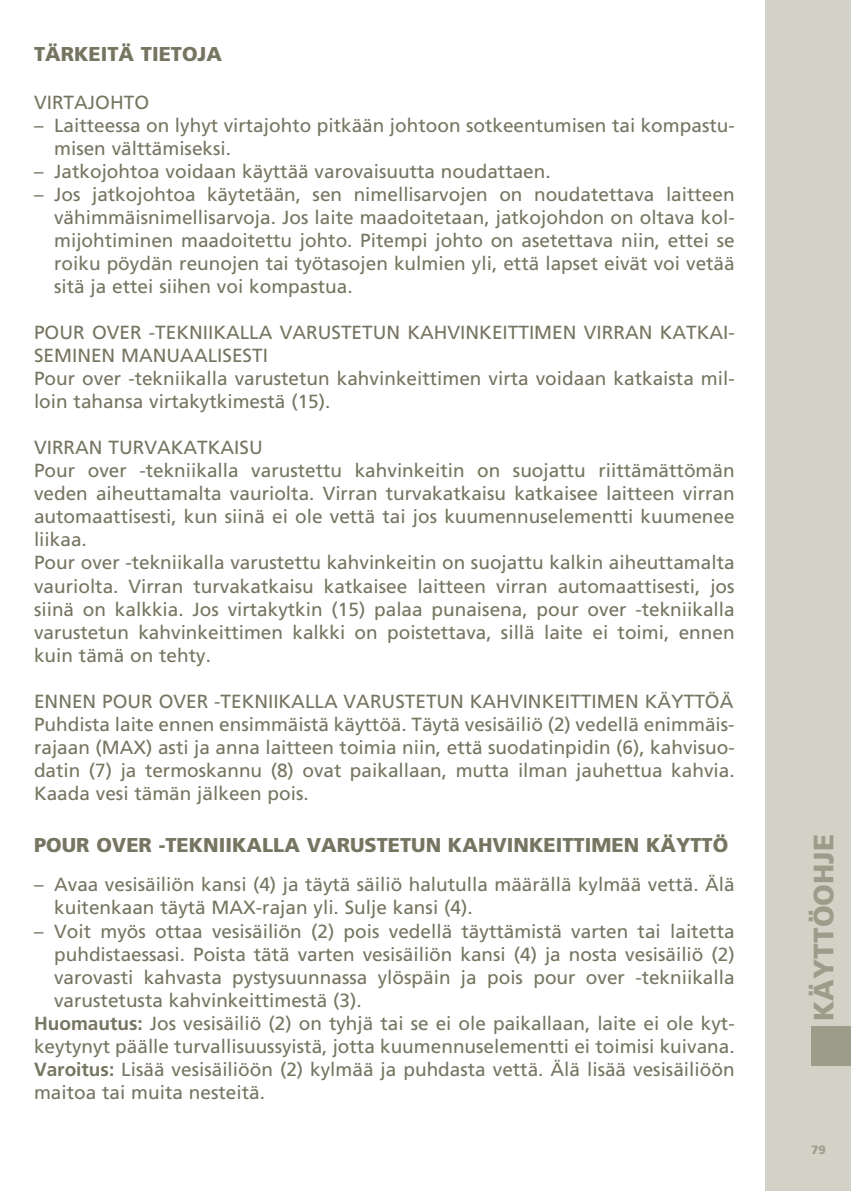
<style>
.page{position:relative;width:851px;height:1191px;background:#fff}
.page>*{position:absolute;margin:0;border:0;box-sizing:border-box;transform-origin:0 0}
.t1{font:900 28px "Frutiger";color:#9d9c8a}
.t2{font:900 20px "Frutiger";color:#767561}
.t3{font:19px/23px "Frutiger";color:#767561}
.t4{font:900 12px "Frutiger";color:#9d9c8a}
.s1{font-weight:700}
</style>
<div class="page">
<div style="left:765px;top:1px;width:85px;height:1190px;background:#d2d2c7"></div>
<div style="left:811px;top:1026px;width:39px;height:40px;background:#9d9c8a"></div>
<p class="t2" style="left:34px;top:42px;width:189px">TÄRKEITÄ TIETOJA</p>
<p class="t3" style="left:34px;top:91px;width:117px">VIRTAJOHTO</p>
<p class="t3" style="left:54px;top:114px;width:682px;text-indent:-20px">– Laitteessa on lyhyt virtajohto pitkään johtoon sotkeentumisen tai kompastu&shy;misen välttämiseksi.</p>
<p class="t3" style="left:34px;top:160px;width:518px">– Jatkojohtoa voidaan käyttää varovaisuutta noudattaen.</p>
<p class="t3" style="left:54px;top:183px;width:682px;text-align:justify;text-indent:-20px">– Jos jatkojohtoa käytetään, sen nimellisarvojen on noudatettava laitteen vähimmäisnimellisarvoja. Jos laite maadoitetaan, jatkojohdon on oltava kol&shy;mijohtiminen maadoitettu johto. Pitempi johto on asetettava niin, ettei se roiku pöydän reunojen tai työtasojen kulmien yli, että lapset eivät voi vetää sitä ja ettei siihen voi kompastua.</p>
<p class="t3" style="left:34px;top:321px;width:702px">POUR OVER -TEKNIIKALLA VARUSTETUN KAHVINKEITTIMEN VIRRAN KATKAI-SEMINEN MANUAALISESTI<br>Pour over -tekniikalla varustetun kahvinkeittimen virta voidaan katkaista mil&shy;loin tahansa virtakytkimestä (15).</p>
<p class="t3" style="left:34px;top:436px;width:702px">VIRRAN TURVAKATKAISU<br>Pour over -tekniikalla varustettu kahvinkeitin on suojattu riittämättömän veden aiheuttamalta vauriolta. Virran turvakatkaisu katkaisee laitteen virran automaattisesti, kun siinä ei ole vettä tai jos kuumennuselementti kuumenee liikaa.<br>Pour over -tekniikalla varustettu kahvinkeitin on suojattu kalkin aiheuttamalta vauriolta. Virran turvakatkaisu katkaisee laitteen virran automaattisesti, jos siinä on kalkkia. Jos virtakytkin (15) palaa punaisena, pour over -tekniikalla varustetun kahvinkeittimen kalkki on poistettava, sillä laite ei toimi, ennen kuin tämä on tehty.</p>
<p class="t3" style="left:34px;top:689px;width:702px;text-align:justify">ENNEN POUR OVER -TEKNIIKALLA VARUSTETUN KAHVINKEITTIMEN KÄYTTÖÄ Puhdista laite ennen ensimmäistä käyttöä. Täytä vesisäiliö (2) vedellä enimmäis&shy;rajaan (MAX) asti ja anna laitteen toimia niin, että suodatinpidin (6), kahvisuo&shy;datin (7) ja termoskannu (8) ovat paikallaan, mutta ilman jauhettua kahvia.<br>Kaada vesi tämän jälkeen pois.</p>
<p class="t2" style="left:34px;top:832px;width:695px">POUR OVER -TEKNIIKALLA VARUSTETUN KAHVINKEITTIMEN KÄYTTÖ</p>
<p class="t3" style="left:54px;top:873px;width:682px;text-indent:-20px">– Avaa vesisäiliön kansi (4) ja täytä säiliö halutulla määrällä kylmää vettä. Älä kuitenkaan täytä MAX-rajan yli. Sulje kansi (4).</p>
<p class="t3" style="left:34px;top:919px;width:702px">– Voit myös ottaa vesisäiliön (2) pois vedellä täyttämistä varten tai laitetta</p>
<p class="t3" style="left:54px;top:942px;width:682px">puhdistaessasi. Poista tätä varten vesisäiliön kansi (4) ja nosta vesisäiliö (2)</p>
<p class="t3" style="left:54px;top:965px;width:682px">varovasti kahvasta pystysuunnassa ylöspäin ja pois pour over -tekniikalla</p>
<p class="t3" style="left:54px;top:988px;width:309px">varustetusta kahvinkeittimestä (3).</p>
<p class="t3" style="left:34px;top:1011px;width:702px"><span class="s1">Huomautus:</span> Jos vesisäiliö (2) on tyhjä tai se ei ole paikallaan, laite ei ole kyt-</p>
<p class="t3" style="left:34px;top:1034px;width:702px">keytynyt päälle turvallisuussyistä, jotta kuumennuselementti ei toimisi kuivana.</p>
<p class="t3" style="left:34px;top:1057px;width:702px"><span class="s1">Varoitus:</span> Lisää vesisäiliöön (2) kylmää ja puhdasta vettä. Älä lisää vesisäiliöön</p>
<p class="t3" style="left:34px;top:1080px;width:232px">maitoa tai muita nesteitä.</p>
<h1 class="t1" style="left:806px;top:1020px;width:188px;rotate:-90deg">KÄYTTÖOHJE</h1>
<p class="t4" style="left:811px;top:1142px;width:16px">79</p>
</div>
